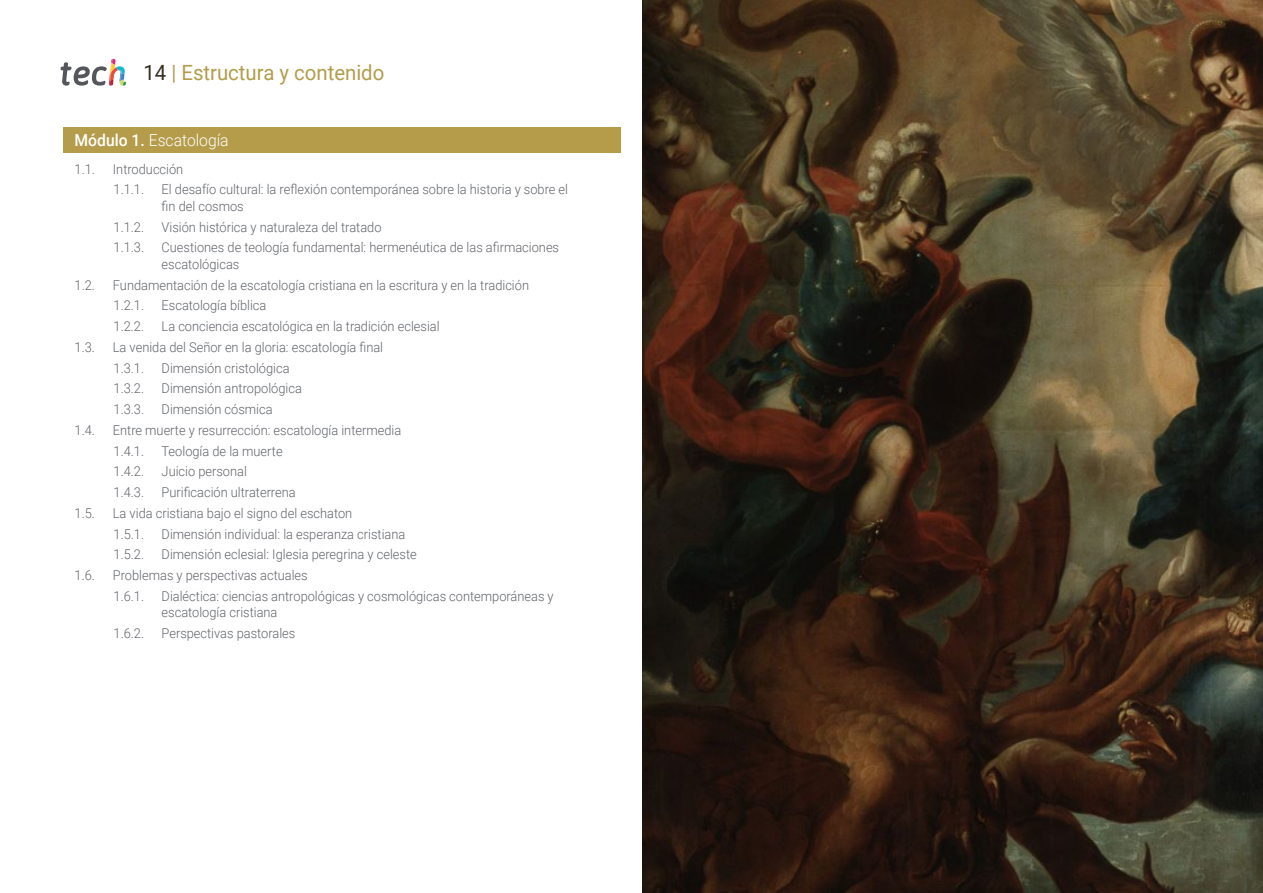
<style>
.page{position:relative;width:1263px;height:893px;background:#fff}
.page>*{position:absolute;margin:0;border:0;box-sizing:border-box;transform-origin:0 0}
.t1{font:21px "Roboto";color:#b49c4b}
.t2{font:300 16.5px "Roboto";color:#fff;scale:.95 1}
.t3{font:300 13.5px/20.7px "Roboto";color:#61646a;scale:.95 1}
.s1{color:#312e20}
.s2{font-weight:500}
</style>
<div class="page">
<div style="left:64px;top:128px;width:557px;height:25px;background:#b49c4b"></div>
<svg style="left:61px;top:59px;width:65px;height:27px"></svg>
<img style="left:642px;top:0;width:621px;height:893px">
<h1 class="t1" style="left:144px;top:57px;width:242px"><span class="s1">14</span> | Estructura y contenido</h1>
<p class="t2" style="left:75px;top:129px;width:164px"><span class="s2">Módulo 1.</span> Escatología</p>
<p class="t3" style="left:75px;top:158px;width:23px">1.1.</p>
<p class="t3" style="left:113px;top:158px;width:76px">Introducción<br>1.1.1.</p>
<p class="t3" style="left:162px;top:181px;width:429px;line-height:16.5px">El desafío cultural: la reflexión contemporánea sobre la historia y sobre el fin del cosmos</p>
<p class="t3" style="left:114px;top:216px;width:34px">1.1.2.</p>
<p class="t3" style="left:162px;top:216px;width:233px">Visión histórica y naturaleza del tratado</p>
<p class="t3" style="left:114px;top:237px;width:34px">1.1.3.</p>
<p class="t3" style="left:162px;top:239px;width:420px;line-height:16.5px">Cuestiones de teología fundamental: hermenéutica de las afirmaciones escatológicas</p>
<p class="t3" style="left:75px;top:274px;width:23px">1.2.</p>
<p class="t3" style="left:113px;top:274px;width:440px">Fundamentación de la escatología cristiana en la escritura y en la tradición<br>1.2.1.</p>
<p class="t3" style="left:162px;top:295px;width:112px">Escatología bíblica</p>
<p class="t3" style="left:114px;top:315px;width:34px">1.2.2.</p>
<p class="t3" style="left:162px;top:315px;width:294px">La conciencia escatológica en la tradición eclesial</p>
<p class="t3" style="left:75px;top:336px;width:23px">1.3.</p>
<p class="t3" style="left:113px;top:336px;width:286px">La venida del Señor en la gloria: escatología final<br>1.3.1.</p>
<p class="t3" style="left:162px;top:357px;width:136px">Dimensión cristológica</p>
<p class="t3" style="left:114px;top:378px;width:34px">1.3.2.</p>
<p class="t3" style="left:162px;top:378px;width:149px">Dimensión antropológica</p>
<p class="t3" style="left:114px;top:398px;width:34px">1.3.3.</p>
<p class="t3" style="left:162px;top:398px;width:118px">Dimensión cósmica</p>
<p class="t3" style="left:75px;top:419px;width:23px">1.4.</p>
<p class="t3" style="left:113px;top:419px;width:305px">Entre muerte y resurrección: escatología intermedia<br>1.4.1.</p>
<p class="t3" style="left:162px;top:440px;width:129px">Teología de la muerte</p>
<p class="t3" style="left:114px;top:461px;width:34px">1.4.2.</p>
<p class="t3" style="left:162px;top:461px;width:91px">Juicio personal</p>
<p class="t3" style="left:114px;top:481px;width:34px">1.4.3.</p>
<p class="t3" style="left:162px;top:481px;width:143px">Purificación ultraterrena</p>
<p class="t3" style="left:75px;top:502px;width:23px">1.5.</p>
<p class="t3" style="left:113px;top:502px;width:253px">La vida cristiana bajo el signo del eschaton<br>1.5.1.</p>
<p class="t3" style="left:162px;top:523px;width:258px">Dimensión individual: la esperanza cristiana</p>
<p class="t3" style="left:114px;top:544px;width:34px">1.5.2.</p>
<p class="t3" style="left:162px;top:544px;width:270px">Dimensión eclesial: Iglesia peregrina y celeste</p>
<p class="t3" style="left:75px;top:564px;width:23px">1.6.</p>
<p class="t3" style="left:113px;top:564px;width:207px">Problemas y perspectivas actuales<br>1.6.1.</p>
<p class="t3" style="left:162px;top:587px;width:414px;line-height:16.5px">Dialéctica: ciencias antropológicas y cosmológicas contemporáneas y escatología cristiana</p>
<p class="t3" style="left:114px;top:622px;width:34px">1.6.2.</p>
<p class="t3" style="left:162px;top:622px;width:142px">Perspectivas pastorales</p>
</div>
